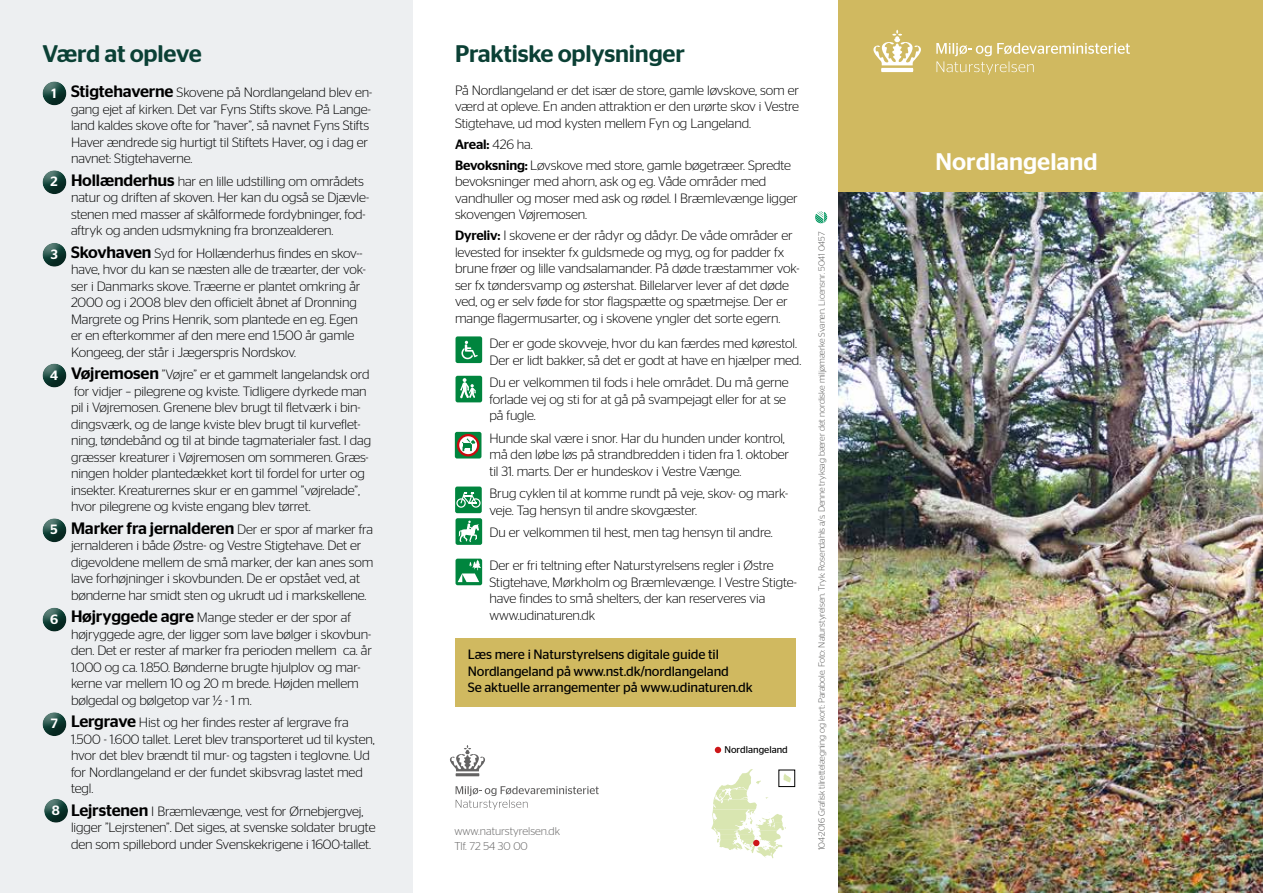
<style>
.page{position:relative;width:1263px;height:893px;background:#fff}
.page>*{position:absolute;margin:0;border:0;box-sizing:border-box;transform-origin:0 0}
.t1{font:500 24px "Stag Sans";letter-spacing:-.01em;color:#0b4035}
.t2{font:500 24px "Stag Sans";color:#fff}
.t3{font:500 16.5px "Stag Sans";letter-spacing:-.01em;color:#000}
.t4{font:300 13.5px/16.5px "Stag Sans";letter-spacing:-.01em;color:#000}
.t5{font:13.5px/16.5px "Stag Sans";letter-spacing:-.01em;color:#000}
.t6{font:500 13.5px "Stag Sans";color:#fff}
.t7{font:300 11.25px/15px "Stag Sans";color:#646363}
.t8{font:9.75px "Stag Sans";color:#000}
.t9{font:300 9px "Stag Sans";letter-spacing:-.01em;color:#575756}
.s1{font-weight:500;font-size:16.5px}
.s2{font-weight:300;font-size:13.5px}
.s3{font-weight:500}
</style>
<div class="page">
<div style="left:0;top:0;width:412px;height:893px;background:#edeff1"></div>
<div style="left:455px;top:638px;width:340px;height:68px;background:#d0b960"></div>
<svg style="left:715px;top:747px;width:6px;height:6px"></svg>
<svg style="left:711px;top:769px;width:80px;height:89px"></svg>
<div style="left:455px;top:376px;width:27px;height:26px;background:#00853e;border-radius:2px"></div>
<svg style="left:460px;top:378px;width:16px;height:20px"></svg>
<svg style="left:815px;top:211px;width:12px;height:12px"></svg>
<div style="left:42px;top:81px;width:26px;height:26px;background:#000;opacity:.4"></div>
<svg style="left:455px;top:432px;width:26px;height:26px"></svg>
<svg style="left:458px;top:435px;width:20px;height:20px"></svg>
<div style="left:457px;top:434px;width:22px;height:22px;border:2px solid #c90c0f;border-radius:50%"></div>
<svg style="left:462px;top:436px;width:13px;height:15px"></svg>
<div style="left:42px;top:170px;width:26px;height:26px;background:#000;opacity:.4"></div>
<div style="left:42px;top:243px;width:26px;height:25px;background:#000;opacity:.4"></div>
<div style="left:42px;top:518px;width:26px;height:26px;background:#000;opacity:.4"></div>
<div style="left:42px;top:607px;width:26px;height:26px;background:#000;opacity:.4"></div>
<div style="left:42px;top:712px;width:26px;height:26px;background:#000;opacity:.4"></div>
<img style="left:838px;top:191px;width:425px;height:702px">
<div style="left:838px;top:0;width:425px;height:191px;background:#d0b960"></div>
<div style="left:455px;top:518px;width:27px;height:27px;background:#00853e;border-radius:2px"></div>
<svg style="left:458px;top:521px;width:21px;height:21px"></svg>
<div style="left:455px;top:336px;width:27px;height:27px;background:#00853e;border-radius:2px"></div>
<svg style="left:461px;top:341px;width:17px;height:18px"></svg>
<div style="left:455px;top:487px;width:27px;height:26px;background:#00853e;border-radius:2px"></div>
<div style="left:456px;top:498px;width:10px;height:10px;border:1px solid #fff;border-radius:50%"></div>
<div style="left:471px;top:498px;width:10px;height:10px;border:1px solid #fff;border-radius:50%"></div>
<svg style="left:460px;top:492px;width:17px;height:12px"></svg>
<div style="left:42px;top:363px;width:26px;height:26px;background:#000;opacity:.4"></div>
<svg style="left:936px;top:43px;width:194px;height:32px"></svg>
<svg style="left:873px;top:30px;width:48px;height:42px"></svg>
<svg style="left:456px;top:786px;width:143px;height:24px"></svg>
<svg style="left:450px;top:745px;width:35px;height:31px"></svg>
<svg style="left:455px;top:559px;width:27px;height:26px"></svg>
<svg style="left:458px;top:560px;width:23px;height:22px"></svg>
<div style="left:44px;top:799px;width:25px;height:25px;background:#000;opacity:.4"></div>
<h1 class="t1" style="left:43px;top:40px;width:161px">Værd at opleve</h1>
<p class="t6" style="left:52px;top:85px;width:7px">1</p>
<p class="t6" style="left:51px;top:174px;width:9px">2</p>
<p class="t6" style="left:51px;top:246px;width:9px">3</p>
<p class="t6" style="left:50px;top:367px;width:9px">4</p>
<p class="t6" style="left:51px;top:522px;width:9px">5</p>
<p class="t6" style="left:50px;top:611px;width:10px">6</p>
<p class="t6" style="left:51px;top:716px;width:9px">7</p>
<p class="t6" style="left:52px;top:802px;width:10px">8</p>
<p class="t4" style="left:71px;top:84px;width:303px"><span class="s1">Stigtehaverne</span> Skovene på Nordlangeland blev en&shy;gang ejet af kirken. Det var Fyns Stifts skove. På Lange&shy;land kaldes skove ofte for ”haver”, så navnet Fyns Stifts Haver ændrede sig hurtigt til Stiftets Haver, og i dag er navnet: Stigtehaverne.</p>
<p class="t4" style="left:71px;top:173px;width:300px"><span class="s1">Hollænderhus</span> har en lille udstilling om områdets natur og driften af skoven. Her kan du også se Djævle&shy;stenen med masser af skålformede fordybninger, fod&shy;aftryk og anden udsmykning fra bronzealderen.</p>
<p class="t4" style="left:71px;top:245px;width:296px"><span class="s1">Skovhaven</span> Syd for Hollænderhus findes en skov-- have, hvor du kan se næsten alle de træarter, der vok&shy;ser i Danmarks skove. Træerne er plantet omkring år 2000 og i 2008 blev den officielt åbnet af Dronning Margrete og Prins Henrik, som plantede en eg. Egen er en efterkommer af den mere end 1.500 år gamle Kongeeg, der står i Jægerspris Nordskov.</p>
<p class="t4" style="left:71px;top:366px;width:302px"><span class="s1">Vøjremosen</span> ”Vøjre” er et gammelt langelandsk ord for vidjer – pilegrene og kviste. Tidligere dyrkede man pil i Vøjremosen. Grenene blev brugt til fletværk i bin&shy;dingsværk, og de lange kviste blev brugt til kurveflet&shy;ning, tøndebånd og til at binde tagmaterialer fast. I dag græsser kreaturer i Vøjremosen om sommeren. Græs&shy;ningen holder plantedækket kort til fordel for urter og insekter. Kreaturernes skur er en gammel ”vøjrelade”, hvor pilegrene og kviste engang blev tørret.</p>
<p class="t3" style="left:71px;top:518px;width:304px">Marker fra jernalderen <span class="s2">Der er spor af marker fra</span></p>
<p class="t4" style="left:71px;top:537px;width:304px">jernalderen i både Østre- og Vestre Stigtehave. Det er digevoldene mellem de små marker, der kan anes som lave forhøjninger i skovbunden. De er opstået ved, at bønderne har smidt sten og ukrudt ud i markskellene.</p>
<p class="t4" style="left:71px;top:609px;width:302px"><span class="s1">Højryggede agre</span> Mange steder er der spor af højryggede agre, der ligger som lave bølger i skovbun&shy;den. Det er rester af marker fra perioden mellem ca. år 1.000 og ca. 1.850. Bønderne brugte hjulplov og mar&shy;kerne var mellem 10 og 20 m brede. Højden mellem bølgedal og bølgetop var ½ - 1 m.</p>
<p class="t4" style="left:71px;top:714px;width:305px"><span class="s1">Lergrave</span> Hist og her findes rester af lergrave fra 1.500 - 1.600 tallet. Leret blev transporteret ud til kysten, hvor det blev brændt til mur- og tagsten i teglovne. Ud for Nordlangeland er der fundet skibsvrag lastet med tegl.</p>
<p class="t4" style="left:71px;top:803px;width:306px"><span class="s1">Lejrstenen</span> I Bræmlevænge, vest for Ørnebjergvej, ligger ”Lejrstenen”. Det siges, at svenske soldater brugte den som spillebord under Svenskekrigene i 1600-tallet.</p>
<h1 class="t1" style="left:455px;top:40px;width:231px">Praktiske oplysninger</h1>
<p class="t4" style="left:455px;top:82px;width:346px;text-align:justify">På Nordlangeland er det især de store, gamle løvskove, som er værd at opleve. En anden attraktion er den urørte skov i Vestre Stigtehave, ud mod kysten mellem Fyn og Langeland.</p>
<p class="t4" style="left:455px;top:133px;width:338px;line-height:21px"><span class="s3">Areal:</span> 426 ha.<br><span class="s3">Bevoksning:</span> Løvskove med store, gamle bøgetræer. Spredte</p>
<p class="t4" style="left:455px;top:173px;width:344px">bevoksninger med ahorn, ask og eg. Våde områder med vandhuller og moser med ask og rødel. I Bræmlevænge ligger skovengen Vøjremosen.</p>
<p class="t4" style="left:455px;top:227px;width:346px"><span class="s3">Dyreliv:</span> I skovene er der rådyr og dådyr. De våde områder er levested for insekter fx guldsmede og myg, og for padder fx brune frøer og lille vandsalamander. På døde træstammer vok&shy;ser fx tøndersvamp og østershat. Billelarver lever af det døde ved, og er selv føde for stor flagspætte og spætmejse. Der er mange flagermusarter, og i skovene yngler det sorte egern.</p>
<p class="t4" style="left:489px;top:335px;width:313px">Der er gode skovveje, hvor du kan færdes med kørestol.<br>Der er lidt bakker, så det er godt at have en hjælper med.</p>
<p class="t4" style="left:489px;top:374px;width:301px">Du er velkommen til fods i hele området. Du må gerne forlade vej og sti for at gå på svampejagt eller for at se på fugle.</p>
<p class="t4" style="left:489px;top:430px;width:301px">Hunde skal være i snor. Har du hunden under kontrol, må den løbe løs på strandbredden i tiden fra 1. oktober til 31. marts. Der er hundeskov i Vestre Vænge.</p>
<p class="t4" style="left:489px;top:485px;width:300px">Brug cyklen til at komme rundt på veje, skov- og mark&shy;veje. Tag hensyn til andre skovgæster.</p>
<p class="t4" style="left:489px;top:524px;width:285px">Du er velkommen til hest, men tag hensyn til andre.</p>
<p class="t4" style="left:489px;top:557px;width:309px">Der er fri teltning efter Naturstyrelsens regler i Østre Stigtehave, Mørkholm og Bræmlevænge. I Vestre Stigte&shy;have findes to små shelters, der kan reserveres via www.udinaturen.dk</p>
<p class="t5" style="left:468px;top:646px;width:287px">Læs mere i Naturstyrelsens digitale guide til<br>Nordlangeland på www.nst.dk/nordlangeland<br>Se aktuelle arrangementer på www.udinaturen.dk</p>
<p class="t7" style="left:454px;top:823px;width:107px">www.naturstyrelsen.dk<br>Tlf. 72 54 30 00</p>
<p class="t8" style="left:724px;top:744px;width:65px">Nordlangeland</p>
<p class="t9" style="left:817px;top:850px;width:620px;rotate:-90deg">104-2016 Grafisk tilrettelægning og kort: Parabole. Foto: Naturstyrelsen. Tryk: Rosendahls a/s. Denne tryksag bærer det nordiske miljømærke Svanen. Licensnr. 5041 0457</p>
<h1 class="t2" style="left:935px;top:148px;width:164px">Nordlangeland</h1>
</div>
